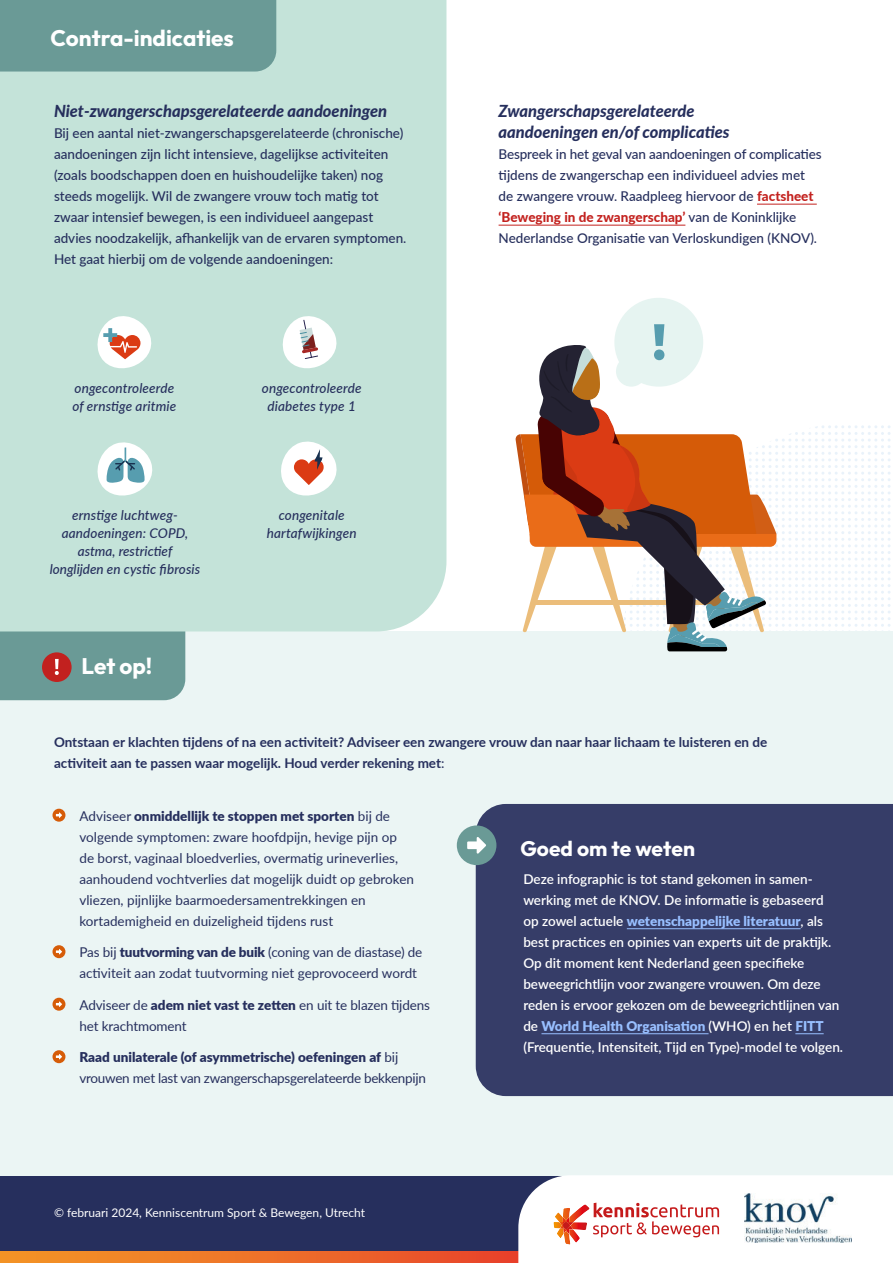
<style>
.page{position:relative;width:893px;height:1263px;background:#fff}
.page>*{position:absolute;margin:0;border:0;box-sizing:border-box;transform-origin:0 0}
.t1{font:100 22.5px "Outfit";color:#fff}
.t2{font:100 21px "Outfit";color:#fff}
.t3{font:italic 800 16.5px/21px "Lato";color:#262f5d}
.t4{font:500 13.5px/21px "Lato";color:#262f5d}
.t5{font:13.5px/21px "Lato";color:#262f5d}
.t6{font:600 13.5px/21px "Lato";color:#fff}
.t7{font:italic 500 13.5px/18px "Lato";letter-spacing:.01em;color:#262f5d;text-align:center}
.t8{font:700 13.5px/21px "Lato";color:#262f5d}
.t9{font:13.5px/21px "Lato";letter-spacing:-.02em;color:#262f5d}
.t10{font:12px "Lato";color:#fff}
.s1{font-weight:800;color:#c3221f}
.s2{font-weight:500}
.s3{font-weight:900}
.s4{font-weight:900;color:#98bfff}
</style>
<div class="page">
<div style="left:0;top:631px;width:893px;height:632px;background:#ebf5f4"></div>
<div style="left:476px;top:804px;width:417px;height:292px;background:#363d68"></div>
<hr style="left:627px;top:928px;width:174px;height:1px;background:#98bfff">
<hr style="left:541px;top:1033px;width:168px;height:1px;background:#98bfff">
<svg style="left:795px;top:1033px;width:29px;height:1px"></svg>
<div style="left:457px;top:825px;width:39px;height:40px;background:#6a9a96;border-radius:50%"></div>
<svg style="left:467px;top:837px;width:19px;height:17px"></svg>
<svg style="left:0;top:631px;width:185px;height:69px;background:#709591"></svg>
<div style="left:0;top:0;width:446px;height:631px;background:#c4e3d9"></div>
<div style="left:0;top:1176px;width:893px;height:87px;background:#262f5d"></div>
<div style="left:0;top:0;width:276px;height:72px;background:#6a9a96"></div>
<hr style="left:757px;top:204px;width:60px;height:1px;background:#c3221f">
<hr style="left:499px;top:225px;width:186px;height:1px;background:#c3221f">
<svg style="left:515px;top:298px;width:375px;height:560px"></svg>
<svg style="left:94px;top:439px;width:62px;height:59px"></svg>
<svg style="left:280px;top:313px;width:60px;height:58px"></svg>
<svg style="left:94px;top:313px;width:61px;height:58px"></svg>
<svg style="left:278px;top:438px;width:62px;height:60px"></svg>
<div style="left:53px;top:809px;width:12px;height:13px;background:#d65c08;border-radius:50%"></div>
<svg style="left:56px;top:812px;width:6px;height:6px"></svg>
<div style="left:53px;top:945px;width:12px;height:13px;background:#d65c08;border-radius:50%"></div>
<svg style="left:56px;top:949px;width:6px;height:5px"></svg>
<div style="left:53px;top:998px;width:12px;height:13px;background:#d65c08;border-radius:50%"></div>
<svg style="left:56px;top:1001px;width:6px;height:6px"></svg>
<div style="left:53px;top:1050px;width:12px;height:13px;background:#d65c08;border-radius:50%"></div>
<svg style="left:56px;top:1054px;width:6px;height:5px"></svg>
<svg style="left:0;top:1251px;width:518px;height:12px;background:#ed6f28"></svg>
<svg style="left:518px;top:1175px;width:375px;height:88px;background:#f7eded"></svg>
<img style="left:745px;top:1194px;width:106px;height:48px">
<h1 class="t1" style="left:50px;top:29px;width:185px">Contra-indicaties</h1>
<p class="t3" style="left:54px;top:102px;width:335px">Niet-zwangerschapsgerelateerde aan doeningen</p>
<p class="t4" style="left:54px;top:122px;width:354px">Bij een aantal niet-zwangerschapsgerelateerde (chronische) aandoeningen zijn licht intensieve, dagelijkse activiteiten (zoals boodschappen doen en huishoudelijke taken) nog steeds mogelijk. Wil de zwangere vrouw toch matig tot zwaar intensief bewegen, is een individueel aangepast advies noodzakelijk, afhankelijk van de ervaren symptomen.<br>Het gaat hierbij om de volgende aandoeningen:</p>
<p class="t7" style="left:72px;top:378px;width:105px;text-align:left">ongecontroleerde of ernstige aritmie</p>
<p class="t7" style="left:262px;top:378px;width:101px">ongecontroleerde diabetes type 1</p>
<p class="t7" style="left:50px;top:506px;width:152px">ernstige luchtweg - aandoeningen: COPD, astma, restrictief longlijden en cystic fibrosis</p>
<p class="t7" style="left:267px;top:506px;width:91px">congenitale hartafwijkingen</p>
<h1 class="t1" style="left:82px;top:653px;width:72px">Let op!</h1>
<p class="t3" style="left:499px;top:102px;width:233px">Zwangerschapsgerelateerde aandoeningen en/of complicaties</p>
<p class="t4" style="left:499px;top:143px;width:325px">Bespreek in het geval van aandoeningen of complicaties tijdens de zwangerschap een individueel advies met de zwangere vrouw. Raadpleeg hiervoor de <span class="s1">factsheet ‘Beweging in de zwangerschap’</span> van de Koninklijke Nederlandse Organisatie van Verloskundigen (KNOV).</p>
<p class="t8" style="left:54px;top:731px;width:715px">Ontstaan er klachten tijdens of na een activiteit? Adviseer een zwangere vrouw dan naar haar lichaam te luisteren en de activiteit aan te passen waar mogelijk. Houd verder rekening met<span class="s2">:</span></p>
<p class="t5" style="left:80px;top:806px;width:336px">Adviseer <span class="s3">onmiddellijk te stoppen met sporten</span> bij de volgende symptomen: zware hoofdpijn, hevige pijn op de borst, vaginaal bloedverlies, overmatig urineverlies, aanhoudend vochtverlies dat mogelijk duidt op gebroken vliezen, pijnlijke baarmoedersamentrekkingen en<br>kort ademigheid en duizeligheid tijdens rust</p>
<p class="t5" style="left:79px;top:941px;width:344px">Pas bij <span class="s3">tuutvorming van de buik</span> (coning van de diastase) de activiteit aan zodat tuutvorming niet geprovoceerd wordt</p>
<p class="t5" style="left:79px;top:995px;width:352px">Adviseer de <span class="s3">adem niet vast te zetten</span> en uit te blazen tijdens het krachtmoment</p>
<p class="t9" style="left:79px;top:1046px;width:348px"><span class="s3">Raad unilaterale (of asymmetrische) oefeningen af</span> bij vrouwen met last van zwangerschapsgerelateerde bekkenpijn</p>
<p class="t10" style="left:54px;top:1203px;width:313px">© februari 2024, Kenniscentrum Sport &amp; Bewegen, Utrecht</p>
<h2 class="t2" style="left:520px;top:836px;width:176px">Goed om te weten</h2>
<p class="t6" style="left:523px;top:869px;width:321px">Deze infographic is tot stand gekomen in samen&shy;werking met de KNOV. De informatie is gebaseerd<br>op zowel actuele <span class="s4">wetenschappelijke literatuur</span>, als best practices en opinies van experts uit de praktijk.<br>Op dit moment kent Nederland geen specifieke beweegrichtlijn voor zwangere vrouwen. Om deze reden is ervoor gekozen om de beweegrichtlijnen van de <span class="s4">World Health Organisation</span> (WHO) en het <span class="s4">FITT </span>(Fre quentie, Intensiteit, Tijd en Type)-model te volgen.</p>
</div>
